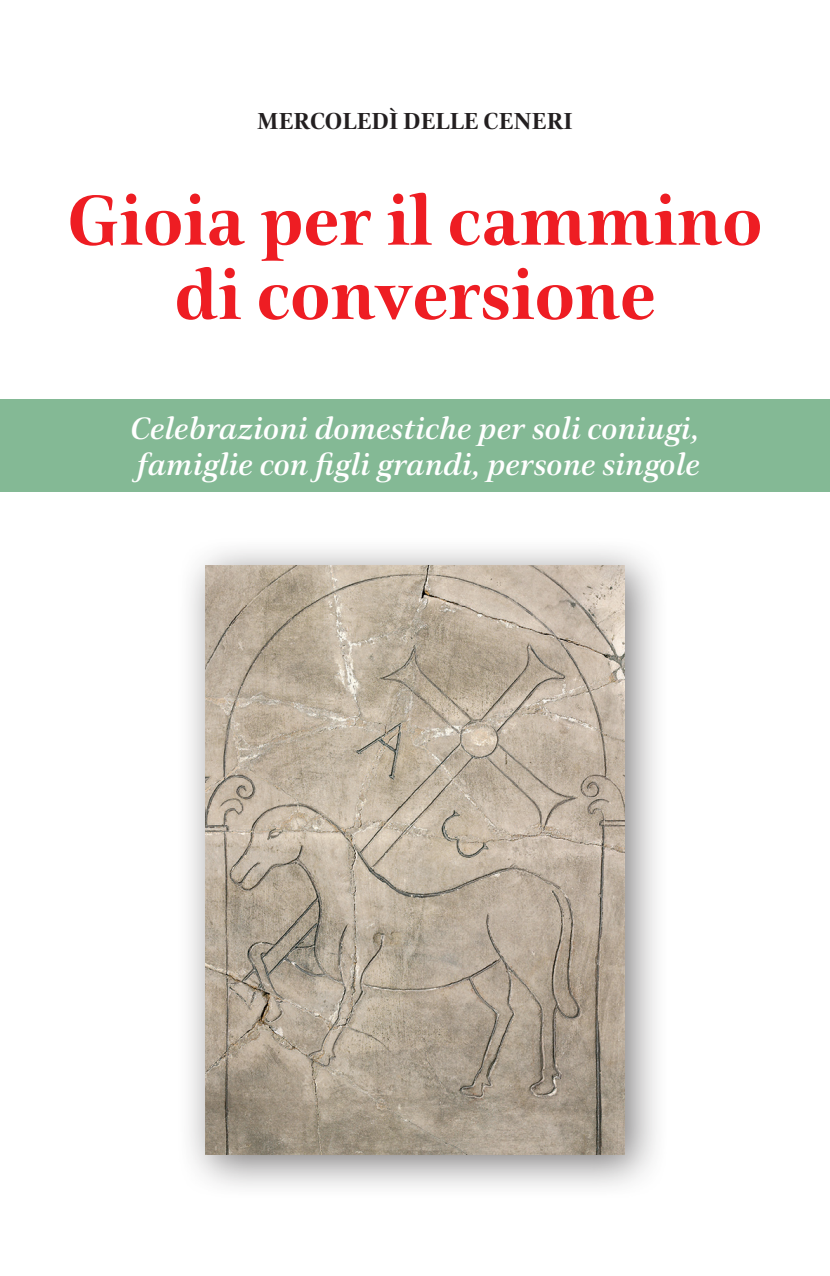
<style>
.page{position:relative;width:830px;height:1276px;background:#fff}
.page>*{position:absolute;margin:0;border:0;box-sizing:border-box;transform-origin:0 0}
.t1{font:700 72px/74.2px "Civita";color:#ee1d23;text-align:center}
.t2{font:italic 500 31.5px/36px "Civita";color:#fff}
.t3{font:700 23.62px "Civita";color:#231f20}
</style>
<div class="page">
<div style="left:0;top:399px;width:829px;height:93px;background:#84b995"></div>
<div style="left:176px;top:535px;width:493px;height:665px;background:#231f20;opacity:.6"></div>
<img style="left:206px;top:565px;width:418px;height:589px">
<p class="t3" style="left:257px;top:105px;width:317px">MERCOLEDÌ DELLE CENERI</p>
<h1 class="t1" style="left:67px;top:182px;width:696px">Gioia per il cammino di conversione</h1>
<p class="t2" style="left:130px;top:410px;width:570px">Celebrazioni domestiche per soli coniugi, famiglie con figli grandi, persone singole</p>
</div>
